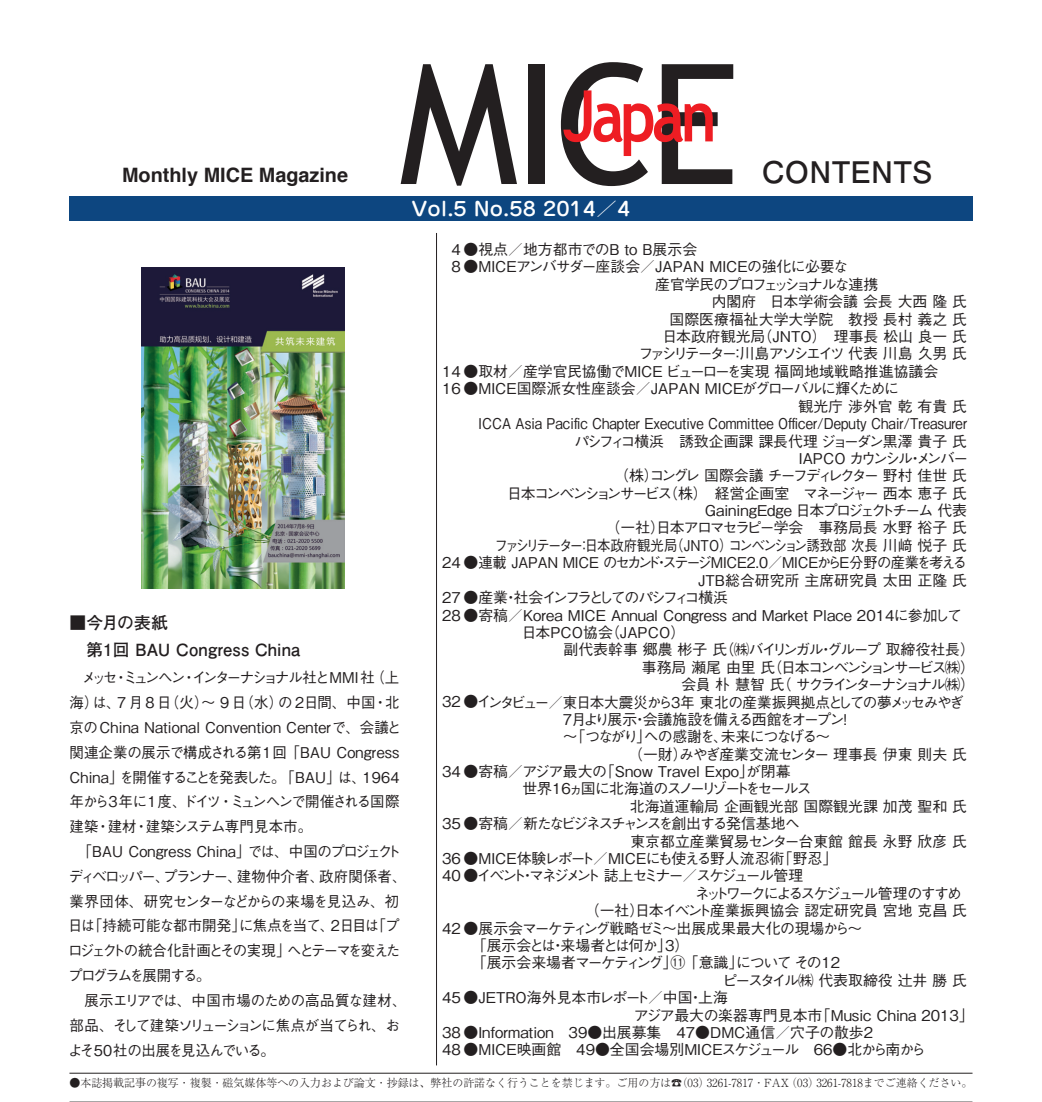
<style>
.page{position:relative;width:1042px;height:1102px;background:#fff}
.page>*{position:absolute;margin:0;border:0;box-sizing:border-box;transform-origin:0 0}
.t1{font:700 29.75px "Futo Go B101 Pro";color:#231f20}
.t2{font:700 19.78px "Helvetica";color:#231f20}
.t3{font:500 18.9px "Jun 34 Pro";color:#fff;scale:1.11 1}
.t4{font:700 16.8px/27.3px "Futo Go B101 Pro";letter-spacing:.01em;color:#231f20}
.t5{font:500 14.88px "Gothic BBB Pro";letter-spacing:-.005em;color:#231f20}
.t6{font:500 14.88px/24.8px "Gothic BBB Pro";letter-spacing:-.035em;color:#231f20}
.t7{font:500 14.88px "Gothic BBB Pro";letter-spacing:-.005em;color:#231f20;scale:.89 1}
.t8{font:500 14.88px "Gothic BBB Pro";letter-spacing:-.03em;color:#231f20}
.t9{font:500 14.88px "Gothic BBB Pro";letter-spacing:-.105em;color:#231f20}
.t10{font:500 14.88px "Gothic BBB Pro";letter-spacing:-.12em;color:#231f20}
.t11{font:500 14.88px "Gothic BBB Pro";letter-spacing:-.17em;color:#231f20}
.t12{font:500 14.88px "Gothic BBB Pro";letter-spacing:-.06em;color:#231f20}
.t13{font:500 14.88px "Gothic BBB Pro";letter-spacing:-.085em;color:#231f20}
.t14{font:500 14.88px "Gothic BBB Pro";letter-spacing:-.07em;color:#231f20;scale:.9 1}
.t15{font:500 14.88px "Gothic BBB Pro";letter-spacing:-.13em;color:#231f20}
.t16{font:500 14.88px "Gothic BBB Pro";letter-spacing:-.155em;color:#231f20}
.t17{font:500 14.88px "Gothic BBB Pro";letter-spacing:-.08em;color:#231f20}
.t18{font:500 14.88px "Gothic BBB Pro";letter-spacing:-.175em;color:#231f20}
.t19{font:500 14.88px "Gothic BBB Pro";letter-spacing:-.115em;color:#231f20}
.t20{font:500 14.88px "Gothic BBB Pro";letter-spacing:-.16em;color:#231f20}
.t21{font:500 14.88px "Gothic BBB Pro";letter-spacing:-.135em;color:#231f20}
.t22{font:500 14.88px "Gothic BBB Pro";letter-spacing:-.145em;color:#231f20}
.t23{font:500 14.88px "Gothic BBB Pro";letter-spacing:-.07em;color:#231f20}
.t24{font:300 11.2px "Ryumin Pro";color:#231f20}
</style>
<div class="page">
<div style="left:69px;top:196px;width:903px;height:25px;background:#0d4680"></div>
<hr style="left:436px;top:233px;width:1px;height:832px;background:#231f20">
<hr style="left:69px;top:1072px;width:903px;height:1px;background:#231f20">
<svg style="left:401px;top:64px;width:116px;height:122px"></svg>
<div style="left:528px;top:64px;width:16px;height:120px;background:#231f20"></div>
<svg style="left:561px;top:62px;width:172px;height:124px"></svg>
<svg style="left:70px;top:1101px;width:902px;height:1px"></svg>
<img style="left:142px;top:268px;width:202px;height:320px">
<h2 class="t2" style="left:122px;top:159px;width:228px">Monthly MICE Magazine</h2>
<p class="t4" style="left:69px;top:606px;width:233px">■今月の表紙<br>　第1回 BAU Congress China</p>
<p class="t6" style="left:68px;top:663px;width:340px">　メッセ・ミュンヘン・インターナショナル社とM M I 社（上海）は、7 月 8 日（火）～ 9 日（水）の 2日間、中国・北京のChina National Convention Centerで、会議と関連企業の展示で構成される第1回「BAU Congress<br>China」を開催することを発表した。「BAU」は、1964年から3 年に1 度、ドイツ・ミュンヘンで開催される国際建築・建材・建築システム専門見本市。<br>　「BAU Congress China」では、中国のプロジェクトディベロッパー、プランナー、建物仲介者、政府関係者、業界団体、研究センターなどからの来場を見込み、初日は「持続可能な都市開発」に焦点を当て、2日目は「プロジェクトの統合化計画とその実現」へとテーマを変えたプログラムを展開する。<br>　展示エリアでは、中国市場のための高品質な建材、部品、そして建築ソリューションに焦点が当てられ、およそ50社の出展を見込んでいる。</p>
<p class="t3" style="left:411px;top:194px;width:199px">Vol.5 No.58 2014／4</p>
<h1 class="t1" style="left:762px;top:148px;width:172px">CONTENTS</h1>
<p class="t5" style="left:451px;top:237px;width:247px">4 ● 視点／地方都市でのB to B展示会</p>
<p class="t5" style="left:451px;top:255px;width:398px">8 ● MICEアンバサダー座談会／ JAPAN MICEの強化に必要な</p>
<p class="t9" style="left:655px;top:272px;width:225px">産官学民のプロフェッショナルな連携</p>
<p class="t5" style="left:712px;top:290px;width:257px">内閣府　日本学術会議 会長 大西 隆 氏</p>
<p class="t5" style="left:669px;top:307px;width:299px">国際医療福祉大学大学院　教授 長村 義之 氏</p>
<p class="t5" style="left:662px;top:324px;width:306px">日本政府観光局（JNTO）　理事長 松山 良一 氏</p>
<p class="t11" style="left:638px;top:342px;width:330px">ファシリテーター：川島アソシエイツ 代表 川島 久男 氏</p>
<p class="t5" style="left:442px;top:359px;width:498px">14 ● 取材／産学官民協働でMICE ビューローを実現 福岡地域戦略推進協議会</p>
<p class="t5" style="left:442px;top:376px;width:458px">16 ● MICE国際派女性座談会／JAPAN MICEがグローバルに輝くために</p>
<p class="t5" style="left:798px;top:394px;width:170px">観光庁 渉外官 乾 有貴 氏</p>
<p class="t7" style="left:478px;top:411px;width:550px">ICCA Asia Pacific Chapter Executive Committee Officer/Deputy Chair/Treasurer</p>
<p class="t8" style="left:574px;top:429px;width:394px">パシフィコ横浜　誘致企画課 課長代理 ジョーダン黒澤 貴子 氏</p>
<p class="t9" style="left:799px;top:446px;width:171px">IAPCO カウンシル・メンバー</p>
<p class="t18" style="left:614px;top:463px;width:354px">（株）コングレ 国際会議 チーフディレクター 野村 佳世 氏</p>
<p class="t15" style="left:507px;top:481px;width:461px">日本コンベンションサービス（株）　経営企画室　マネージャー 西本 恵子 氏</p>
<p class="t5" style="left:705px;top:498px;width:264px">GainingEdge 日本プロジェクトチーム 代表</p>
<p class="t12" style="left:605px;top:516px;width:363px">（一社）日本アロマセラピー学会　事務局長 水野 裕子 氏</p>
<p class="t14" style="left:495px;top:533px;width:526px">ファシリテーター：日本政府観光局（JNTO）コンベンション誘致部 次長 川﨑 悦子 氏</p>
<p class="t5" style="left:442px;top:550px;width:526px">24 ● 連載 JAPAN MICE のセカンド・ステージMICE2.0／MICEからE分野の産業を考える</p>
<p class="t5" style="left:698px;top:568px;width:270px">JTB総合研究所 主席研究員 太田 正隆 氏</p>
<p class="t20" style="left:442px;top:585px;width:287px">27 ● 産業・社会インフラとしてのパシフィコ横浜</p>
<p class="t5" style="left:442px;top:603px;width:521px">28 ● 寄稿／ Korea MICE Annual Congress and Market Place 2014に参加して</p>
<p class="t5" style="left:522px;top:620px;width:165px">日本PCO協会（JAPCO）</p>
<p class="t5" style="left:563px;top:637px;width:413px">副代表幹事 郷農 彬子 氏（㈱バイリンガル・グループ 取締役社長）</p>
<p class="t19" style="left:642px;top:655px;width:335px">事務局 瀬尾 由里 氏（日本コンベンションサービス㈱）</p>
<p class="t11" style="left:681px;top:672px;width:295px">会員 朴 慧智 氏（ サクラインターナショナル㈱）</p>
<p class="t13" style="left:442px;top:690px;width:523px">32 ● インタビュー／ 東日本大震災から3年 東北の産業振興拠点としての夢メッセみやぎ</p>
<p class="t21" style="left:563px;top:707px;width:291px">7月より展示・会議施設を備える西館をオープン！</p>
<p class="t9" style="left:563px;top:724px;width:269px">～「つながり」への感謝を、未来につなげる～</p>
<p class="t5" style="left:628px;top:742px;width:340px">（一財）みやぎ産業交流センター 理事長 伊東 則夫 氏</p>
<p class="t5" style="left:442px;top:759px;width:350px">34 ● 寄稿／ アジア最大の「Snow Travel Expo」が閉幕</p>
<p class="t10" style="left:522px;top:776px;width:291px">世界16ヵ国に北海道のスノーリゾートをセールス</p>
<p class="t5" style="left:630px;top:794px;width:339px">北海道運輸局 企画観光部 国際観光課 加茂 聖和 氏</p>
<p class="t10" style="left:442px;top:811px;width:359px">35 ● 寄稿／新たなビジネスチャンスを創出する発信基地へ</p>
<p class="t5" style="left:630px;top:829px;width:338px">東京都立産業貿易センター台東館 館長 永野 欣彦 氏</p>
<p class="t5" style="left:442px;top:846px;width:397px">36 ● MICE体験レポート／MICEにも使える野人流忍術「野忍」</p>
<p class="t16" style="left:442px;top:863px;width:362px">40 ● イベント・マネジメント 誌上セミナー／ スケジュール管理</p>
<p class="t22" style="left:695px;top:881px;width:268px">ネットワークによるスケジュール管理のすすめ</p>
<p class="t5" style="left:585px;top:898px;width:384px">（一社）日本イベント産業振興協会 認定研究員 宮地 克昌 氏</p>
<p class="t8" style="left:442px;top:915px;width:422px">42 ● 展示会マーケティング戦略ゼミ～出展成果最大化の現場から～</p>
<p class="t23" style="left:479px;top:933px;width:211px">｢展示会とは・来場者とは何か」3）</p>
<p class="t17" style="left:479px;top:950px;width:362px">｢展示会来場者マーケティング」⑪ 「意識」について その12</p>
<p class="t12" style="left:722px;top:968px;width:246px">ピースタイル㈱ 代表取締役 辻井 勝 氏</p>
<p class="t5" style="left:442px;top:985px;width:302px">45 ● JETRO海外見本市レポート／ 中国・上海　</p>
<p class="t5" style="left:634px;top:1002px;width:342px">アジア最大の楽器専門見本市「Music China 2013」</p>
<p class="t5" style="left:442px;top:1020px;width:447px">38 ● Information　39●出展募集　47●DMC通信／穴子の散歩2　</p>
<p class="t5" style="left:442px;top:1037px;width:485px">48 ● MICE映画館　49●全国会場別MICEスケジュール　66●北から南から</p>
<p class="t24" style="left:69px;top:1073px;width:904px">●本誌掲載記事の複写・複製・磁気媒体等への入力および論文・抄録は、弊社の許諾なく行うことを禁じます。ご用の方は☎（03）3261-7817・FAX（03）3261-7818までご連絡ください。</p>
</div>
